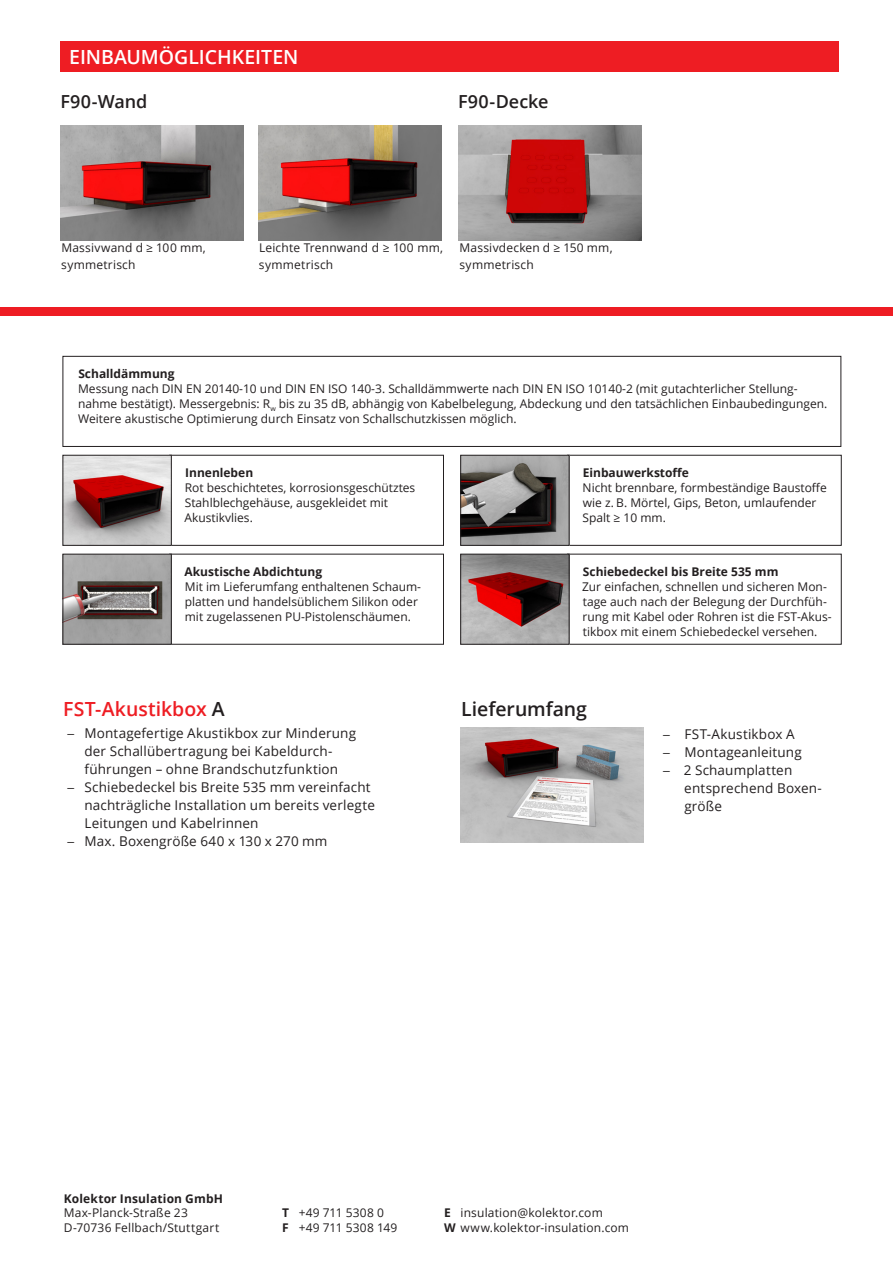
<style>
.page{position:relative;width:893px;height:1263px;background:#fff}
.page>*{position:absolute;margin:0;border:0;box-sizing:border-box;transform-origin:0 0}
.t1{font:600 19.5px "Open Sans";letter-spacing:-.005em;color:#fff}
.t2{font:600 19.5px "Open Sans";letter-spacing:.005em;color:#ee1d23}
.t3{font:600 19.5px "Open Sans";letter-spacing:-.005em;color:#231f20}
.t4{font:600 18px "Open Sans";color:#231f20}
.t5{font:13.5px/18px "Open Sans";letter-spacing:.01em;color:#231f20}
.Tab6_li{font:12px/15px "Open Sans";color:#231f20}
.copy{font:12px/14.4px "Open Sans";letter-spacing:.015em;color:#231f20}
.Produkteinführung_co{font:12px/16.5px "Open Sans";letter-spacing:.015em;color:#231f20}
.copy_8_pt{font:700 12px "Open Sans";color:#231f20}
.copy-2{font:700 12px "Open Sans";letter-spacing:.015em;color:#231f20}
.s1{color:#231f20}
.s2{font-family:"Frutiger"}
.s3{font-weight:700}
</style>
<div class="page">
<div style="left:0;top:307px;width:893px;height:9px;background:#ee1d23"></div>
<div style="left:61px;top:41px;width:778px;height:31px;background:#ee1d23"></div>
<img style="left:459px;top:126px;width:182px;height:114px">
<img style="left:60px;top:126px;width:183px;height:114px">
<img style="left:258px;top:126px;width:183px;height:114px">
<div style="left:567px;top:455px;width:274px;height:90px;border:1px solid #231f20"></div>
<img style="left:462px;top:457px;width:105px;height:86px">
<div style="left:460px;top:455px;width:109px;height:90px;border:1px solid #231f20"></div>
<div style="left:169px;top:455px;width:275px;height:90px;border:1px solid #231f20"></div>
<img style="left:65px;top:457px;width:105px;height:86px">
<div style="left:63px;top:455px;width:109px;height:90px;border:1px solid #231f20"></div>
<img style="left:65px;top:556px;width:105px;height:86px">
<div style="left:63px;top:554px;width:109px;height:90px;border:1px solid #231f20"></div>
<img style="left:461px;top:727px;width:183px;height:115px">
<img style="left:462px;top:556px;width:105px;height:86px">
<div style="left:460px;top:554px;width:109px;height:90px;border:1px solid #231f20"></div>
<div style="left:63px;top:356px;width:778px;height:91px;border:1px solid #231f20"></div>
<p class="t1" style="left:69px;top:44px;width:231px">EINBAUMÖGLICHKEITEN</p>
<p class="t4" style="left:60px;top:89px;width:89px">F90-Wand</p>
<p class="t4" style="left:458px;top:89px;width:92px">F90-Decke</p>
<p class="Produkteinführung_co" style="left:61px;top:239px;width:146px">Massivwand d ≥ 100 mm, symmetrisch</p>
<p class="Produkteinführung_co" style="left:459px;top:239px;width:155px">Massivdecken d ≥ 150 mm, symmetrisch</p>
<p class="Produkteinführung_co" style="left:259px;top:239px;width:186px">Leichte Trennwand d ≥ 100 mm, symmetrisch</p>
<p class="copy_8_pt" style="left:78px;top:365px;width:98px">Schalldämmung</p>
<p class="Tab6_li" style="left:78px;top:381px;width:751px">Messung nach DIN EN 20140-10 und DIN EN ISO 140-3. Schalldämmwerte nach DIN EN ISO 10140-2 (mit gutachterlicher Stellung&shy;nahme bestätigt). Messergebnis: R<sub>w</sub> bis zu 35 dB, abhängig von Kabelbelegung, Abdeckung und den tatsächlichen Einbaubedingungen.<br>Weitere akustische Optimierung durch Einsatz von Schallschutzkissen möglich.</p>
<p class="copy_8_pt" style="left:185px;top:464px;width:70px">Innenleben</p>
<p class="Tab6_li" style="left:185px;top:480px;width:232px">Rot beschichtetes, korrosionsgeschütztes<br>Stahlblechgehäuse, ausgekleidet mit<br>Akustikvlies.</p>
<p class="copy_8_pt" style="left:185px;top:563px;width:139px">Akustische Abdichtung</p>
<p class="Tab6_li" style="left:185px;top:579px;width:238px">Mit im Lieferumfang enthaltenen Schaum&shy;platten und handelsüblichem Silikon oder mit zugelassenen PU-Pistolenschäumen.</p>
<p class="t2" style="left:63px;top:695px;width:163px">FST-Akustikbox <span class="s1">A</span></p>
<p class="t5" style="left:67px;top:723px;width:290px;text-align:center"><span class="s2">–</span> Montagefertige Akustikbox zur Minderung der Schallübertragung bei Kabeldurch&shy;führungen – ohne Brandschutzfunktion</p>
<p class="t5" style="left:85px;top:777px;width:292px;text-indent:-17px"><span class="s2">–</span> Schiebedeckel bis Breite 535 mm vereinfacht nachträgliche Installation um bereits verlegte<br>Leitungen und Kabelrinnen</p>
<p class="t5" style="left:67px;top:831px;width:261px"><span class="s2">–</span> Max. Boxengröße 640 x 130 x 270 mm</p>
<p class="copy_8_pt" style="left:583px;top:464px;width:108px">Einbauwerkstoffe</p>
<p class="Tab6_li" style="left:583px;top:480px;width:246px">Nicht brennbare, formbeständige Baustoffe wie z. B. Mörtel, Gips, Beton, umlaufender<br>Spalt ≥ 10 mm.</p>
<p class="copy_8_pt" style="left:583px;top:563px;width:197px">Schiebedeckel bis Breite 535 mm</p>
<p class="Tab6_li" style="left:582px;top:579px;width:251px">Zur einfachen, schnellen und sicheren Mon&shy;tage auch nach der Belegung der Durchfüh&shy;rung mit Kabel oder Rohren ist die FST-Akus&shy;tikbox mit einem Schiebedeckel versehen.</p>
<p class="t3" style="left:461px;top:695px;width:127px">Lieferumfang</p>
<p class="t5" style="left:663px;top:725px;width:133px"><span class="s2">–</span> FST-Akustikbox A</p>
<p class="t5" style="left:663px;top:743px;width:140px"><span class="s2">–</span> Montageanleitung</p>
<p class="t5" style="left:684px;top:761px;width:139px;text-indent:-21px"><span class="s2">–</span> 2 Schaumplatten entsprechend Boxen&shy;größe</p>
<p class="copy-2" style="left:64px;top:1190px;width:161px">Kolektor Insulation GmbH</p>
<p class="copy" style="left:64px;top:1205px;width:157px">Max-Planck-Straße 23<br>D-70736 Fellbach/Stuttgart</p>
<p class="copy" style="left:282px;top:1205px;width:103px"><span class="s3">T</span> +49 711 5308 0</p>
<p class="copy" style="left:282px;top:1220px;width:117px"><span class="s3">F</span> +49 711 5308 149</p>
<p class="copy" style="left:444px;top:1205px;width:160px"><span class="s3">E</span> insulation@kolektor.com</p>
<p class="copy" style="left:444px;top:1220px;width:187px"><span class="s3">W</span> www.kolektor-insulation.com</p>
</div>
